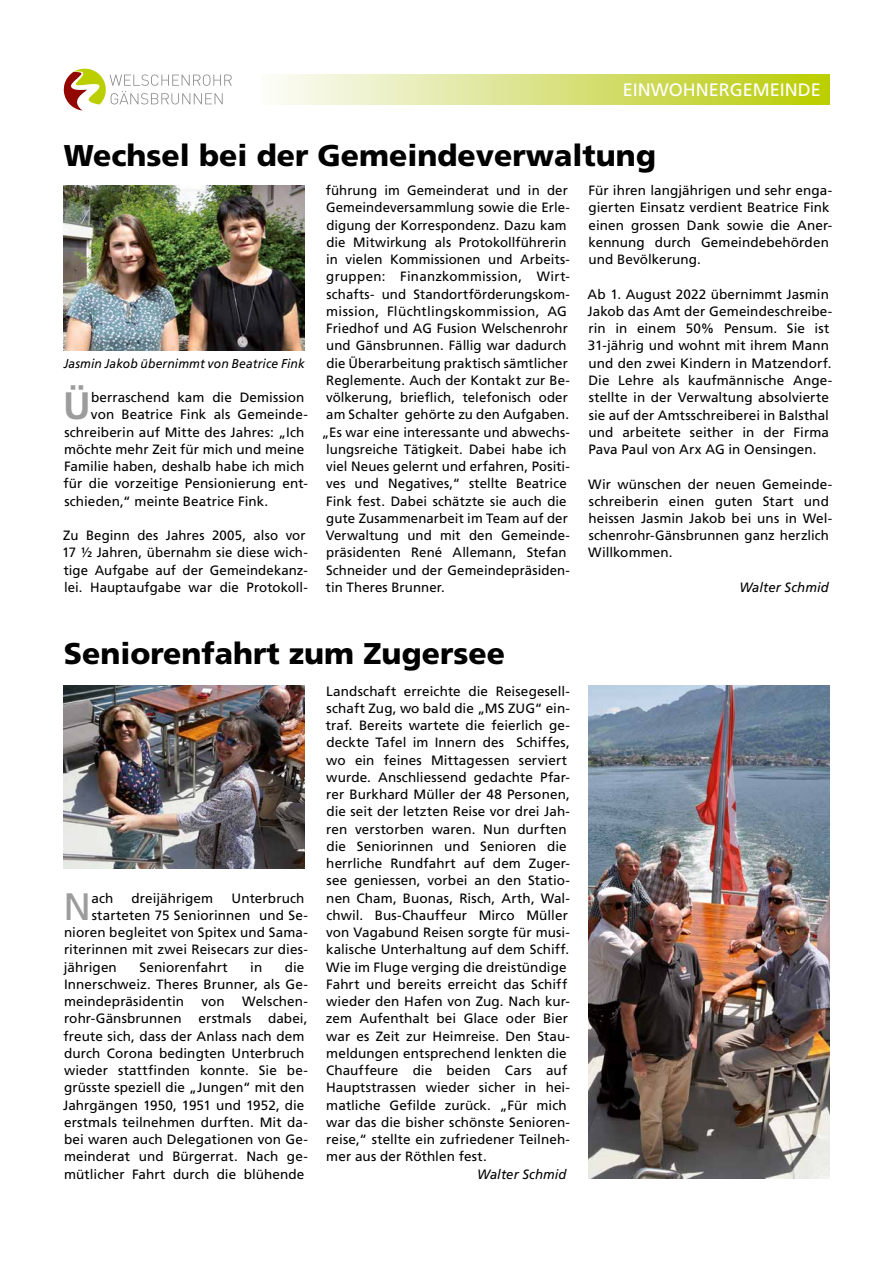
<style>
.page{position:relative;width:893px;height:1263px;background:#fff}
.page>*{position:absolute;margin:0;border:0;box-sizing:border-box;transform-origin:0 0}
.t1{font:38.25px "Frutiger LT Com";color:#9c9c9d}
.t2{font:700 38.25px "Frutiger LT Com";color:#9c9c9d}
.t3{font:900 30px "Frutiger LT Com";color:#000}
.t4{font:18px "Frutiger LT Com";color:#fff}
.t5{font:13.5px/17.2px "Frutiger LT Com";letter-spacing:.005em;color:#000}
.t6{font:13.5px "Frutiger LT Com";letter-spacing:.025em;color:#000}
.t7{font:italic 13.5px "Frutiger LT Com";letter-spacing:.005em;color:#000}
.t8{font:italic 12.75px "Frutiger LT Com";letter-spacing:.005em;color:#000;scale:.95 1}
</style>
<div class="page">
<div style="left:261px;top:74px;width:568px;height:30px;background:linear-gradient(to right,#fbfbff,#b9cb06)"></div>
<svg style="left:64px;top:69px;width:168px;height:42px"></svg>
<img style="left:64px;top:686px;width:241px;height:182px">
<img style="left:64px;top:185px;width:241px;height:165px">
<img style="left:588px;top:685px;width:241px;height:493px">
<h3 class="t4" style="left:623px;top:79px;width:200px">EINWOHNERGEMEINDE</h3>
<h2 class="t3" style="left:64px;top:137px;width:594px">Wechsel bei der Gemeindeverwaltung</h2>
<p class="t8" style="left:64px;top:356px;width:255px">Jasmin Jakob übernimmt von Beatrice Fink</p>
<h1 class="t2" style="left:63px;top:384px;width:29px">Ü</h1>
<p class="t5" style="left:91px;top:389px;width:215px">berraschend kam die Demission</p>
<p class="t5" style="left:91px;top:406px;width:218px">von Beatrice Fink als Gemeinde-</p>
<p class="t5" style="left:64px;top:423px;width:242px">schreiberin auf Mitte des Jahres: „Ich</p>
<p class="t5" style="left:64px;top:441px;width:242px">möchte mehr Zeit für mich und meine</p>
<p class="t5" style="left:64px;top:458px;width:242px">Familie haben, deshalb habe ich mich</p>
<p class="t5" style="left:64px;top:475px;width:246px">für die vorzeitige Pensionierung ent-</p>
<p class="t5" style="left:64px;top:492px;width:206px">schieden,“ meinte Beatrice Fink.</p>
<p class="t5" style="left:62px;top:527px;width:247px">Zu Beginn des Jahres 2005, also vor 17 ½ Jahren, übernahm sie diese wich&shy;tige Aufgabe auf der Gemeindekanz&shy;lei. Hauptaufgabe war die Protokoll-</p>
<p class="t5" style="left:326px;top:182px;width:244px">führung im Gemeinderat und in der</p>
<p class="t5" style="left:326px;top:199px;width:245px">Gemeindeversammlung sowie die Erle-</p>
<p class="t5" style="left:326px;top:216px;width:242px">digung der Korrespondenz. Dazu kam</p>
<p class="t5" style="left:326px;top:234px;width:242px">die Mitwirkung als Protokollführerin</p>
<p class="t5" style="left:326px;top:251px;width:245px">in vielen Kommissionen und Arbeits-</p>
<p class="t6" style="left:326px;top:269px;width:245px">gruppen: Finanzkommission, Wirt-</p>
<p class="t5" style="left:327px;top:285px;width:245px">schafts- und Standortförderungskom-</p>
<p class="t6" style="left:326px;top:303px;width:242px">mission, Flüchtlingskommission, AG</p>
<p class="t5" style="left:326px;top:320px;width:243px">Friedhof und AG Fusion Welschenrohr</p>
<p class="t5" style="left:326px;top:337px;width:242px">und Gänsbrunnen. Fällig war dadurch</p>
<p class="t5" style="left:326px;top:354px;width:243px">die Überarbeitung praktisch sämtlicher</p>
<p class="t5" style="left:326px;top:372px;width:245px">Reglemente. Auch der Kontakt zur Be-</p>
<p class="t5" style="left:326px;top:389px;width:243px">völkerung, brieflich, telefonisch oder</p>
<p class="t5" style="left:326px;top:406px;width:244px">am Schalter gehörte zu den Aufgaben.</p>
<p class="t5" style="left:322px;top:423px;width:250px">„Es war eine interessante und abwechs-</p>
<p class="t5" style="left:326px;top:441px;width:242px">lungsreiche Tätigkeit. Dabei habe ich</p>
<p class="t5" style="left:326px;top:458px;width:245px">viel Neues gelernt und erfahren, Positi-</p>
<p class="t5" style="left:326px;top:475px;width:242px">ves und Negatives,“ stellte Beatrice</p>
<p class="t5" style="left:326px;top:492px;width:242px">Fink fest. Dabei schätzte sie auch die</p>
<p class="t5" style="left:326px;top:510px;width:243px">gute Zusammenarbeit im Team auf der</p>
<p class="t5" style="left:326px;top:527px;width:246px">Verwaltung und mit den Gemeinde-</p>
<p class="t5" style="left:326px;top:544px;width:242px">präsidenten René Allemann, Stefan</p>
<p class="t5" style="left:326px;top:561px;width:245px">Schneider und der Gemeindepräsiden-</p>
<p class="t5" style="left:326px;top:579px;width:120px">tin Theres Brunner.</p>
<p class="t5" style="left:588px;top:182px;width:245px">Für ihren langjährigen und sehr enga&shy;gierten Einsatz verdient Beatrice Fink einen grossen Dank sowie die Aner&shy;kennung durch Gemeindebehörden und Bevölkerung.</p>
<p class="t5" style="left:587px;top:285px;width:246px">Ab 1. August 2022 übernimmt Jasmin Jakob das Amt der Gemeindeschreibe&shy;rin in einem 50% Pensum. Sie ist 31-jährig und wohnt mit ihrem Mann und den zwei Kindern in Matzendorf.<br>Die Lehre als kaufmännische Ange&shy;stellte in der Verwaltung absolvierte sie auf der Amtsschreiberei in Balsthal und arbeitete seither in der Firma Pava Paul von Arx AG in Oensingen.</p>
<p class="t5" style="left:588px;top:475px;width:246px">Wir wünschen der neuen Gemeinde&shy;schreiberin einen guten Start und heissen Jasmin Jakob bei uns in Wel&shy;schenrohr-Gänsbrunnen ganz herzlich<br>Willkommen.</p>
<p class="t7" style="left:739px;top:579px;width:91px">Walter Schmid</p>
<h2 class="t3" style="left:64px;top:636px;width:443px">Seniorenfahrt zum Zugersee</h2>
<h1 class="t1" style="left:64px;top:884px;width:29px">N</h1>
<p class="t5" style="left:91px;top:889px;width:23px">ach</p>
<p class="t5" style="left:132px;top:889px;width:83px">dreijährigem</p>
<p class="t5" style="left:232px;top:889px;width:74px">Unterbruch</p>
<p class="t5" style="left:92px;top:906px;width:218px">starteten 75 Seniorinnen und Se-</p>
<p class="t5" style="left:64px;top:924px;width:245px">nioren begleitet von Spitex und Sama-</p>
<p class="t5" style="left:64px;top:941px;width:245px">riterinnen mit zwei Reisecars zur dies-</p>
<p class="t5" style="left:64px;top:958px;width:54px">jährigen</p>
<p class="t5" style="left:139px;top:958px;width:90px">Seniorenfahrt</p>
<p class="t5" style="left:250px;top:958px;width:14px">in</p>
<p class="t5" style="left:64px;top:958px;width:245px;text-indent:221px">die<br>Innerschweiz. Theres Brunner, als Ge&shy;meindepräsidentin</p>
<p class="t5" style="left:63px;top:993px;width:246px;text-indent:179px">Welschen&shy;rohr-Gänsbrunnen erstmals dabei, freute sich, dass der Anlass nach dem durch Corona bedingten Unterbruch wieder stattfinden konnte. Sie be&shy;grüsste speziell die „Jungen“ mit den Jahrgängen 1950, 1951 und 1952, die erstmals teilnehmen durften. Mit da&shy;bei waren auch Delegationen von Ge&shy;meinderat und Bürgerrat. Nach ge&shy;mütlicher Fahrt durch die blühende</p>
<p class="t5" style="left:201px;top:993px;width:25px">von</p>
<p class="t5" style="left:326px;top:682px;width:246px">Landschaft erreichte die Reisegesell&shy;schaft Zug, wo bald die „MS ZUG“ ein&shy;traf. Bereits wartete die feierlich ge&shy;deckte Tafel im Innern des Schiffes, wo ein feines Mittagessen serviert wurde. Anschliessend gedachte Pfar&shy;rer Burkhard Müller der 48 Personen, die seit der letzten Reise vor drei Jah&shy;ren verstorben waren. Nun durften die Seniorinnen und Senioren die herrliche Rundfahrt auf dem Zuger&shy;see geniessen, vorbei an den Statio&shy;nen Cham, Buonas, Risch, Arth, Wal&shy;chwil. Bus-Chauffeur Mirco Müller von Vagabund Reisen sorgte für musi&shy;kalische Unterhaltung auf dem Schiff.<br>Wie im Fluge verging die dreistündige Fahrt und bereits erreicht das Schiff wieder den Hafen von Zug. Nach kur&shy;zem Aufenthalt bei Glace oder Bier war es Zeit zur Heimreise. Den Stau&shy;meldungen entsprechend lenkten die Chauffeure die beiden Cars auf Hauptstrassen wieder sicher in hei&shy;matliche Gefilde zurück. „Für mich war das die bisher schönste Senioren&shy;reise,“ stellte ein zufriedener Teilneh&shy;mer aus der Röthlen fest.</p>
<p class="t7" style="left:477px;top:1166px;width:91px">Walter Schmid</p>
</div>
